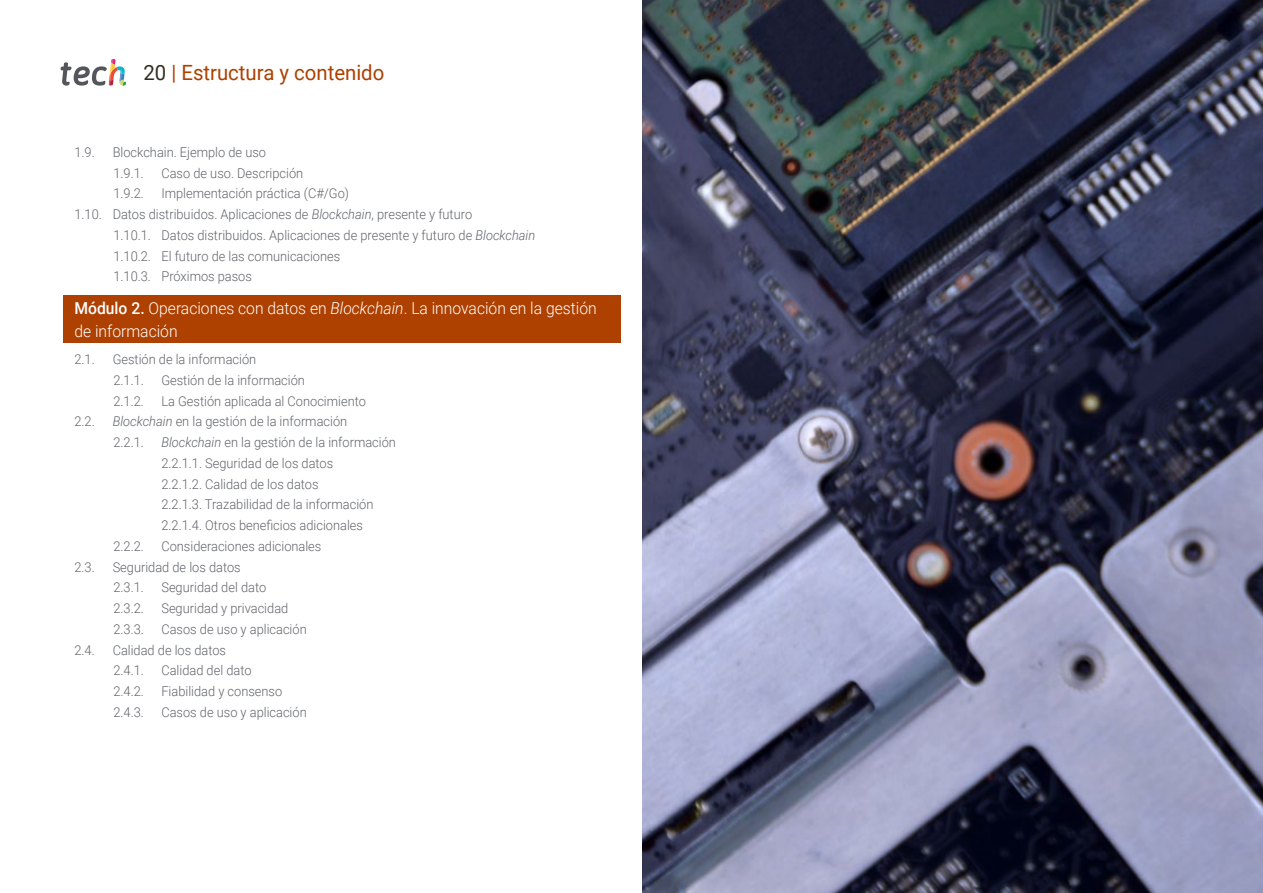
<style>
.page{position:relative;width:1263px;height:893px;background:#fff}
.page>*{position:absolute;margin:0;border:0;box-sizing:border-box;transform-origin:0 0}
.t1{font:21px "Roboto";color:#ae4000}
.t2{font:300 16.5px/22.5px "Roboto";color:#fff;scale:.95 1}
.t3{font:300 13.5px/20.7px "Roboto";color:#61646a;scale:.95 1}
.s1{color:#312e20}
.s2{font-style:italic}
.s3{font-weight:500}
</style>
<div class="page">
<svg style="left:61px;top:59px;width:65px;height:27px"></svg>
<div style="left:63px;top:296px;width:558px;height:47px;background:#ae4000"></div>
<img style="left:642px;top:0;width:621px;height:893px">
<h1 class="t1" style="left:144px;top:57px;width:242px"><span class="s1">20</span> | Estructura y contenido</h1>
<p class="t3" style="left:74px;top:141px;width:23px">1.9.</p>
<p class="t3" style="left:113px;top:141px;width:163px">Blockchain. Ejemplo de uso<br>1.9.1.</p>
<p class="t3" style="left:161px;top:162px;width:151px">Caso de uso. Descripción</p>
<p class="t3" style="left:113px;top:183px;width:34px">1.9.2.</p>
<p class="t3" style="left:161px;top:183px;width:199px">Implementación práctica (C#/Go)</p>
<p class="t3" style="left:74px;top:203px;width:420px">1.10. Datos distribuidos. Aplicaciones de <span class="s2">Blockchain</span>, presente y futuro</p>
<p class="t3" style="left:113px;top:224px;width:446px">1.10.1. Datos distribuidos. Aplicaciones de presente y futuro de <span class="s2">Blockchain</span></p>
<p class="t3" style="left:113px;top:245px;width:240px">1.10.2. El futuro de las comunicaciones</p>
<p class="t3" style="left:113px;top:266px;width:147px">1.10.3. Próximos pasos</p>
<p class="t2" style="left:74px;top:297px;width:551px"><span class="s3">Módulo 2.</span> Operaciones con datos en <span class="s2">Blockchain</span>. La innovación en la gestión de información</p>
<p class="t3" style="left:74px;top:348px;width:23px">2.1.</p>
<p class="t3" style="left:113px;top:348px;width:153px">Gestión de la información<br>2.1.1.</p>
<p class="t3" style="left:161px;top:369px;width:153px">Gestión de la información</p>
<p class="t3" style="left:113px;top:390px;width:34px">2.1.2.</p>
<p class="t3" style="left:161px;top:390px;width:217px">La Gestión aplicada al Conocimiento</p>
<p class="t3" style="left:74px;top:411px;width:23px">2.2.</p>
<p class="t3" style="left:113px;top:411px;width:248px"><span class="s2">Blockchain</span> en la gestión de la información<br>2.2.1.</p>
<p class="t3" style="left:161px;top:431px;width:248px"><span class="s2">Blockchain</span> en la gestión de la información 2.2.1.1. Seguridad de los datos<br>2.2.1.2. Calidad de los datos<br>2.2.1.3. Trazabilidad de la información 2.2.1.4. Otros beneficios adicionales</p>
<p class="t3" style="left:113px;top:535px;width:34px">2.2.2.</p>
<p class="t3" style="left:161px;top:535px;width:170px">Consideraciones adicionales</p>
<p class="t3" style="left:74px;top:556px;width:23px">2.3.</p>
<p class="t3" style="left:113px;top:556px;width:136px">Seguridad de los datos<br>2.3.1.</p>
<p class="t3" style="left:161px;top:577px;width:112px">Seguridad del dato</p>
<p class="t3" style="left:113px;top:597px;width:34px">2.3.2.</p>
<p class="t3" style="left:161px;top:597px;width:135px">Seguridad y privacidad</p>
<p class="t3" style="left:113px;top:618px;width:34px">2.3.3.</p>
<p class="t3" style="left:161px;top:618px;width:154px">Casos de uso y aplicación</p>
<p class="t3" style="left:74px;top:639px;width:23px">2.4.</p>
<p class="t3" style="left:113px;top:639px;width:121px">Calidad de los datos<br>2.4.1.</p>
<p class="t3" style="left:161px;top:660px;width:96px">Calidad del dato</p>
<p class="t3" style="left:113px;top:680px;width:34px">2.4.2.</p>
<p class="t3" style="left:161px;top:680px;width:129px">Fiabilidad y consenso</p>
<p class="t3" style="left:113px;top:701px;width:34px">2.4.3.</p>
<p class="t3" style="left:161px;top:701px;width:154px">Casos de uso y aplicación</p>
</div>
